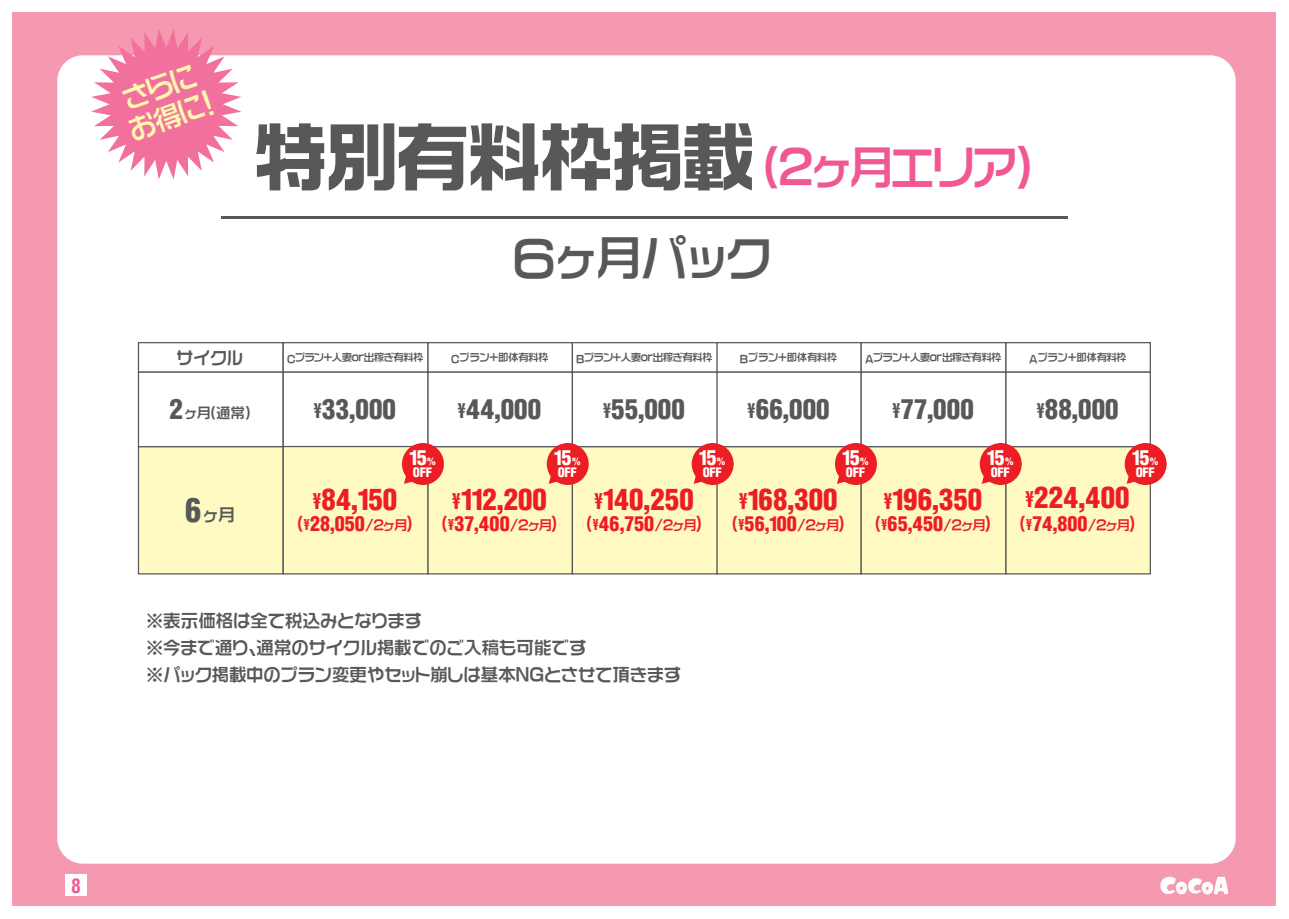
<style>
.page{position:relative;width:1289px;height:919px;background:#fff}
.page>*{position:absolute;margin:0;border:0;box-sizing:border-box;transform-origin:0 0}
.t1{font:48.3px "VD Logo G Bold P";letter-spacing:-.1em;color:#57585a}
.t2{font:46.8px "VD Logo G Bold P";letter-spacing:-.125em;color:#f05893}
.t3{font:900 condensed 28.8px "Helvetica LT Std";letter-spacing:.005em;color:#ee1d23}
.t4{font:28.2px/31.5px "VD Logo G Bold P";color:#fff8ae}
.t5{font:900 condensed 26.85px "Helvetica LT Std";letter-spacing:.005em;color:#57585a}
.t6{font:900 condensed 20.1px "Helvetica LT Std";letter-spacing:-.12em;color:#fff}
.t7{font:900 condensed 19.95px "Helvetica LT Std";letter-spacing:.005em;color:#ee1d23}
.t8{font:700 condensed 19.5px "Helvetica LT Std";color:#f05893}
.t9{font:18px/27px "VD Logo G Bold P";letter-spacing:-.04em;color:#57585a}
.t10{font:17.55px "VD Logo G Bold P";letter-spacing:-.055em;color:#57585a}
.t11{font:14.55px "VD Logo G Bold P";color:#57585a}
.t12{font:900 condensed 12.75px "Helvetica LT Std";letter-spacing:-.025em;color:#fff}
.t13{font:10.5px "VD Logo G Bold P";letter-spacing:-.065em;color:#57585a}
.t14{font:10.5px "VD Logo G Bold P";letter-spacing:-.045em;color:#57585a}
.s1{font-family:"VD Logo G Extra";font-size:75.9px;color:#57585a}
.s2{font-family:"Helvetica LT Std";font-weight:900;font-stretch:condensed;font-size:26.85px}
.s3{font-family:"Helvetica LT Std Extra Comp";font-weight:400;font-stretch:normal;font-size:20.85px}
.s4{font-size:10.2px}
.s5{font-family:"Helvetica LT Std";font-weight:900;font-stretch:condensed;font-size:32.25px}
.s6{font-family:"Helvetica LT Std Extra Comp";font-weight:400;font-stretch:normal;font-size:22.2px}
.s7{font-family:"VD Logo G Bold P";font-weight:400;font-stretch:normal;font-size:17.55px}
.s8{font-family:"Helvetica LT Std Extra Comp";font-weight:400;font-stretch:normal;font-size:15.45px}
.s9{font-family:"VD Logo G Bold P";font-weight:400;font-stretch:normal;font-size:13.8px}
</style>
<div class="page">
<div style="left:13px;top:13px;width:1263px;height:893px;background:#f499b0"></div>
<div style="left:57px;top:55px;width:1178px;height:808px;background:#fff;border-radius:26px"></div>
<svg style="left:1160px;top:876px;width:68px;height:18px"></svg>
<hr style="left:221px;top:216px;width:846px;height:3px;background:#57585a">
<div style="left:138px;top:342px;width:146px;height:31px;background:#fff;border:1px solid #57585a"></div>
<div style="left:138px;top:446px;width:146px;height:128px;background:#fffac1;border:1px solid #57585a"></div>
<div style="left:1005px;top:342px;width:145px;height:31px;background:#fff;border:1px solid #57585a"></div>
<div style="left:1005px;top:446px;width:145px;height:128px;background:#fffac1;border:1px solid #57585a"></div>
<div style="left:716px;top:342px;width:145px;height:31px;background:#fff;border:1px solid #57585a"></div>
<div style="left:716px;top:446px;width:145px;height:128px;background:#fffac1;border:1px solid #57585a"></div>
<div style="left:427px;top:342px;width:146px;height:31px;background:#fff;border:1px solid #57585a"></div>
<div style="left:427px;top:446px;width:146px;height:128px;background:#fffac1;border:1px solid #57585a"></div>
<div style="left:860px;top:342px;width:146px;height:31px;background:#fff;border:1px solid #57585a"></div>
<div style="left:860px;top:446px;width:146px;height:128px;background:#fffac1;border:1px solid #57585a"></div>
<div style="left:571px;top:342px;width:146px;height:31px;background:#fff;border:1px solid #57585a"></div>
<div style="left:571px;top:446px;width:146px;height:128px;background:#fffac1;border:1px solid #57585a"></div>
<div style="left:282px;top:342px;width:146px;height:31px;background:#fff;border:1px solid #57585a"></div>
<div style="left:138px;top:371px;width:146px;height:76px;background:#fff;border:1px solid #57585a"></div>
<div style="left:1005px;top:371px;width:145px;height:76px;background:#fff;border:1px solid #57585a"></div>
<div style="left:716px;top:371px;width:145px;height:76px;background:#fff;border:1px solid #57585a"></div>
<div style="left:427px;top:371px;width:146px;height:76px;background:#fff;border:1px solid #57585a"></div>
<div style="left:860px;top:371px;width:146px;height:76px;background:#fff;border:1px solid #57585a"></div>
<div style="left:571px;top:371px;width:146px;height:76px;background:#fff;border:1px solid #57585a"></div>
<div style="left:282px;top:371px;width:146px;height:76px;background:#fff;border:1px solid #57585a"></div>
<div style="left:282px;top:446px;width:146px;height:128px;background:#fffac1;border:1px solid #57585a"></div>
<svg style="left:91px;top:29px;width:150px;height:150px"></svg>
<div style="left:1124px;top:443px;width:42px;height:42px;background:#ee1d23;border-radius:50%"></div>
<svg style="left:1126px;top:474px;width:10px;height:10px"></svg>
<div style="left:979px;top:443px;width:42px;height:42px;background:#ee1d23;border-radius:50%"></div>
<svg style="left:981px;top:474px;width:10px;height:10px"></svg>
<div style="left:835px;top:443px;width:42px;height:42px;background:#ee1d23;border-radius:50%"></div>
<svg style="left:837px;top:474px;width:9px;height:10px"></svg>
<div style="left:691px;top:443px;width:42px;height:42px;background:#ee1d23;border-radius:50%"></div>
<svg style="left:693px;top:474px;width:10px;height:10px"></svg>
<div style="left:546px;top:443px;width:42px;height:42px;background:#ee1d23;border-radius:50%"></div>
<svg style="left:548px;top:474px;width:10px;height:10px"></svg>
<div style="left:402px;top:443px;width:42px;height:42px;background:#ee1d23;border-radius:50%"></div>
<svg style="left:404px;top:474px;width:10px;height:10px"></svg>
<div style="left:65px;top:873px;width:22px;height:22px;background:#fff"></div>
<h3 class="t4" style="left:113px;top:87px;width:99px;rotate:-20deg">さらにお得に！</h3>
<h2 class="t2" style="left:252px;top:143px;width:806px"><span class="s1">特別有料枠掲載</span>（2ヶ月エリア）</h2>
<h1 class="t1" style="left:510px;top:233px;width:264px">６ヶ月パック</h1>
<p class="t10" style="left:176px;top:348px;width:69px">サイクル</p>
<p class="t13" style="left:287px;top:352px;width:138px">Cプラン+人妻or出稼ぎ有料枠</p>
<p class="t14" style="left:451px;top:352px;width:99px">Cプラン+即体有料枠</p>
<p class="t13" style="left:576px;top:352px;width:138px">Bプラン+人妻or出稼ぎ有料枠</p>
<p class="t14" style="left:740px;top:352px;width:99px">Bプラン+即体有料枠</p>
<p class="t13" style="left:865px;top:352px;width:138px">Aプラン+人妻or出稼ぎ有料枠</p>
<p class="t14" style="left:1029px;top:352px;width:99px">Aプラン+即体有料枠</p>
<p class="t11" style="left:169px;top:405px;width:90px"><span class="s2">2</span>ヶ月（通常）</p>
<h3 class="t5" style="left:314px;top:392px;width:84px"><span class="s3">¥</span>33,000</h3>
<h3 class="t5" style="left:457px;top:392px;width:85px"><span class="s3">¥</span>44,000</h3>
<h3 class="t5" style="left:603px;top:392px;width:83px"><span class="s3">¥</span>55,000</h3>
<h3 class="t5" style="left:747px;top:392px;width:84px"><span class="s3">¥</span>66,000</h3>
<h3 class="t5" style="left:892px;top:392px;width:83px"><span class="s3">¥</span>77,000</h3>
<h3 class="t5" style="left:1036px;top:392px;width:83px"><span class="s3">¥</span>88,000</h3>
<p class="t6" style="left:409px;top:445px;width:28px">15<span class="s4">%</span></p>
<p class="t12" style="left:413px;top:464px;width:21px">OFF</p>
<p class="t6" style="left:554px;top:445px;width:28px">15<span class="s4">%</span></p>
<p class="t12" style="left:557px;top:464px;width:21px">OFF</p>
<p class="t6" style="left:698px;top:445px;width:28px">15<span class="s4">%</span></p>
<p class="t12" style="left:702px;top:464px;width:21px">OFF</p>
<p class="t6" style="left:842px;top:445px;width:28px">15<span class="s4">%</span></p>
<p class="t12" style="left:846px;top:464px;width:21px">OFF</p>
<p class="t6" style="left:986px;top:445px;width:28px">15<span class="s4">%</span></p>
<p class="t12" style="left:990px;top:464px;width:21px">OFF</p>
<p class="t6" style="left:1131px;top:445px;width:28px">15<span class="s4">%</span></p>
<p class="t12" style="left:1135px;top:464px;width:21px">OFF</p>
<p class="t10" style="left:185px;top:505px;width:52px"><span class="s5">6</span>ヶ月</p>
<h3 class="t3" style="left:313px;top:481px;width:86px"><span class="s6">¥</span>84,150</h3>
<p class="t7" style="left:288px;top:511px;width:136px"><span class="s7">（</span><span class="s8">¥</span>28,050<span class="s9">/2ヶ月</span><span class="s7">）</span></p>
<h3 class="t3" style="left:452px;top:481px;width:96px"><span class="s6">¥</span>112,200</h3>
<p class="t7" style="left:432px;top:511px;width:136px"><span class="s7">（</span><span class="s8">¥</span>37,400<span class="s9">/2ヶ月</span><span class="s7">）</span></p>
<h3 class="t3" style="left:594px;top:481px;width:101px"><span class="s6">¥</span>140,250</h3>
<p class="t7" style="left:577px;top:511px;width:136px"><span class="s7">（</span><span class="s8">¥</span>46,750<span class="s9">/2ヶ月</span><span class="s7">）</span></p>
<h3 class="t3" style="left:739px;top:481px;width:100px"><span class="s6">¥</span>168,300</h3>
<p class="t7" style="left:722px;top:511px;width:133px"><span class="s7">（</span><span class="s8">¥</span>56,100<span class="s9">/2ヶ月</span><span class="s7">）</span></p>
<h3 class="t3" style="left:883px;top:481px;width:100px"><span class="s6">¥</span>196,350</h3>
<p class="t7" style="left:865px;top:511px;width:136px"><span class="s7">（</span><span class="s8">¥</span>65,450<span class="s9">/2ヶ月</span><span class="s7">）</span></p>
<h3 class="t3" style="left:1025px;top:479px;width:106px"><span class="s6">¥</span>224,400</h3>
<p class="t7" style="left:1010px;top:511px;width:136px"><span class="s7">（</span><span class="s8">¥</span>74,800<span class="s9">/2ヶ月</span><span class="s7">）</span></p>
<p class="t9" style="left:146px;top:607px;width:537px">※表示価格は全て税込みとなります<br>※今まで通り、通常のサイクル掲載でのご入稿も可能です<br>※パック掲載中のプラン変更やセット崩しは基本NGとさせて頂きます</p>
<p class="t8" style="left:71px;top:873px;width:11px">8</p>
</div>
